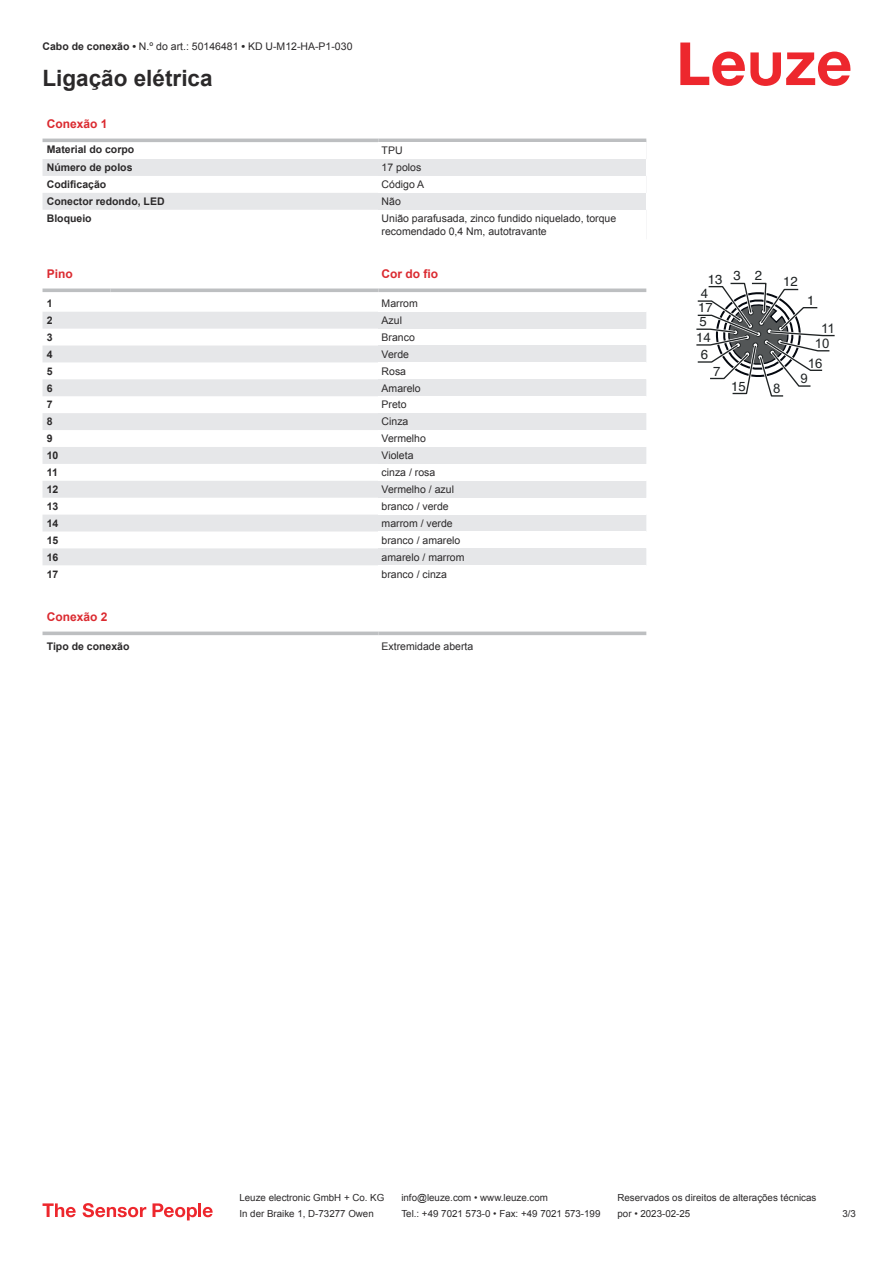
<style>
.page{position:relative;width:893px;height:1263px;background:#fff}
.page>*{position:absolute;margin:0;border:0;box-sizing:border-box;transform-origin:0 0}
.t1{font:700 22.5px "Arial";color:#2b292a}
.t2{font:13.2px/17.1px "Helvetica";color:#1f2324;text-align:center}
.t3{font:13.2px "Arial";color:#1f2324}
.t4{font:700 12px "Arial";color:#db2a30}
.t5{font:10.5px/12.6px "Arial";color:#2b292a}
.t6{font:700 10.5px "Arial";color:#2b292a}
.t7{font:9.75px "Arial";color:#2b292a}
.s1{font-weight:700}
</style>
<div class="page">
<svg style="left:680px;top:43px;width:170px;height:43px"></svg>
<svg style="left:43px;top:138px;width:603px;height:1px"></svg>
<svg style="left:43px;top:159px;width:335px;height:51px;fill:#e6e7e9"></svg>
<hr style="left:43px;top:139px;width:335px;height:3px;background:#bdbfc1">
<hr style="left:378px;top:139px;width:268px;height:3px;background:#bdbfc1">
<div style="left:378px;top:159px;width:268px;height:17px;background:#e6e7e9"></div>
<div style="left:378px;top:193px;width:268px;height:17px;background:#e6e7e9"></div>
<svg style="left:43px;top:312px;width:335px;height:253px;fill:#e6e7e9"></svg>
<svg style="left:43px;top:288px;width:68px;height:4px"></svg>
<svg style="left:111px;top:288px;width:267px;height:4px"></svg>
<svg style="left:378px;top:288px;width:268px;height:4px"></svg>
<div style="left:378px;top:312px;width:268px;height:17px;background:#e6e7e9"></div>
<div style="left:378px;top:345px;width:268px;height:17px;background:#e6e7e9"></div>
<div style="left:378px;top:379px;width:268px;height:17px;background:#e6e7e9"></div>
<div style="left:378px;top:413px;width:268px;height:17px;background:#e6e7e9"></div>
<div style="left:378px;top:447px;width:268px;height:17px;background:#e6e7e9"></div>
<div style="left:378px;top:481px;width:268px;height:17px;background:#e6e7e9"></div>
<div style="left:378px;top:515px;width:268px;height:16px;background:#e6e7e9"></div>
<div style="left:378px;top:548px;width:268px;height:17px;background:#e6e7e9"></div>
<svg style="left:43px;top:631px;width:335px;height:4px"></svg>
<svg style="left:378px;top:631px;width:268px;height:4px"></svg>
<svg style="left:696px;top:282px;width:139px;height:115px"></svg>
<svg style="left:43px;top:1203px;width:33px;height:14px"></svg>
<svg style="left:83px;top:1203px;width:63px;height:14px"></svg>
<svg style="left:153px;top:1203px;width:44px;height:17px"></svg>
<hr style="left:198px;top:1203px;width:3px;height:14px;background:#ed272d">
<svg style="left:203px;top:1207px;width:10px;height:10px"></svg>
<p class="t5" style="left:43px;top:41px;width:311px"><span class="s1">Cabo de conexão •</span> N.º do art.: 50146481 <span class="s1">•</span> KD U-M12-HA-P1-030</p>
<h1 class="t1" style="left:43px;top:70px;width:172px">Ligação elétrica</h1>
<p class="t4" style="left:47px;top:119px;width:62px">Conexão 1</p>
<p class="t6" style="left:47px;top:145px;width:89px">Material do corpo</p>
<p class="t5" style="left:382px;top:145px;width:23px">TPU</p>
<p class="t6" style="left:47px;top:164px;width:87px">Número de polos</p>
<p class="t5" style="left:382px;top:162px;width:41px">17 polos</p>
<p class="t6" style="left:47px;top:180px;width:61px">Codificação</p>
<p class="t5" style="left:382px;top:179px;width:44px">Código A</p>
<p class="t6" style="left:47px;top:197px;width:119px">Conector redondo, LED</p>
<p class="t5" style="left:382px;top:196px;width:21px">Não</p>
<p class="t6" style="left:47px;top:214px;width:46px">Bloqueio</p>
<p class="t5" style="left:382px;top:213px;width:236px">União parafusada, zinco fundido niquelado, torque recomendado 0,4 Nm, autotravante</p>
<p class="t4" style="left:47px;top:269px;width:28px">Pino</p>
<p class="t4" style="left:382px;top:269px;width:58px">Cor do fio</p>
<p class="t6" style="left:47px;top:299px;width:7px">1</p>
<p class="t5" style="left:382px;top:298px;width:38px">Marrom</p>
<p class="t6" style="left:47px;top:316px;width:7px">2</p>
<p class="t5" style="left:382px;top:315px;width:22px">Azul</p>
<p class="t6" style="left:47px;top:333px;width:7px">3</p>
<p class="t5" style="left:382px;top:332px;width:35px">Branco</p>
<p class="t6" style="left:47px;top:350px;width:7px">4</p>
<p class="t5" style="left:382px;top:349px;width:29px">Verde</p>
<p class="t6" style="left:47px;top:367px;width:7px">5</p>
<p class="t5" style="left:382px;top:366px;width:26px">Rosa</p>
<p class="t6" style="left:47px;top:384px;width:7px">6</p>
<p class="t5" style="left:382px;top:382px;width:41px">Amarelo</p>
<p class="t6" style="left:47px;top:401px;width:7px">7</p>
<p class="t5" style="left:382px;top:399px;width:27px">Preto</p>
<p class="t6" style="left:47px;top:418px;width:7px">8</p>
<p class="t5" style="left:382px;top:416px;width:28px">Cinza</p>
<p class="t6" style="left:47px;top:435px;width:7px">9</p>
<p class="t5" style="left:382px;top:433px;width:46px">Vermelho</p>
<p class="t6" style="left:47px;top:451px;width:13px">10</p>
<p class="t5" style="left:382px;top:450px;width:33px">Violeta</p>
<p class="t6" style="left:47px;top:468px;width:13px">11</p>
<p class="t5" style="left:382px;top:467px;width:55px">cinza / rosa</p>
<p class="t6" style="left:47px;top:485px;width:13px">12</p>
<p class="t5" style="left:382px;top:484px;width:74px">Vermelho / azul</p>
<p class="t6" style="left:47px;top:502px;width:13px">13</p>
<p class="t5" style="left:382px;top:501px;width:69px">branco / verde</p>
<p class="t6" style="left:47px;top:519px;width:13px">14</p>
<p class="t5" style="left:382px;top:518px;width:73px">marrom / verde</p>
<p class="t6" style="left:47px;top:536px;width:13px">15</p>
<p class="t5" style="left:382px;top:535px;width:80px">branco / amarelo</p>
<p class="t6" style="left:47px;top:553px;width:13px">16</p>
<p class="t5" style="left:382px;top:552px;width:84px">amarelo / marrom</p>
<p class="t6" style="left:47px;top:570px;width:13px">17</p>
<p class="t5" style="left:382px;top:568px;width:67px">branco / cinza</p>
<p class="t4" style="left:47px;top:612px;width:62px">Conexão 2</p>
<p class="t6" style="left:47px;top:642px;width:84px">Tipo de conexão</p>
<p class="t5" style="left:382px;top:641px;width:93px">Extremidade aberta</p>
<p class="t2" style="left:708px;top:269px;width:56px">133 2</p>
<p class="t2" style="left:701px;top:285px;width:9px">4</p>
<p class="t2" style="left:698px;top:299px;width:16px">17</p>
<p class="t2" style="left:783px;top:273px;width:16px">12</p>
<p class="t2" style="left:807px;top:291px;width:9px">1</p>
<p class="t2" style="left:699px;top:313px;width:9px">5</p>
<p class="t2" style="left:696px;top:329px;width:16px">14<br>6</p>
<p class="t2" style="left:713px;top:363px;width:9px">7</p>
<p class="t2" style="left:731px;top:378px;width:16px">15</p>
<p class="t3" style="left:773px;top:381px;width:9px">8</p>
<p class="t3" style="left:821px;top:321px;width:15px">11</p>
<p class="t3" style="left:815px;top:336px;width:16px">10</p>
<p class="t3" style="left:808px;top:355px;width:16px">16</p>
<p class="t3" style="left:800px;top:371px;width:9px">9</p>
<p class="t7" style="left:239px;top:1194px;width:146px">Leuze electronic GmbH + Co. KG</p>
<p class="t7" style="left:401px;top:1194px;width:148px">info@leuze.com • www.leuze.com</p>
<p class="t7" style="left:617px;top:1194px;width:200px">Reservados os direitos de alterações técnicas</p>
<p class="t7" style="left:239px;top:1210px;width:136px">In der Braike 1, D-73277 Owen</p>
<p class="t7" style="left:401px;top:1210px;width:201px">Tel.: +49 7021 573-0 • Fax: +49 7021 573-199</p>
<p class="t7" style="left:617px;top:1210px;width:74px">por • 2023-02-25</p>
<p class="t7" style="left:842px;top:1210px;width:15px">3 /3</p>
</div>
